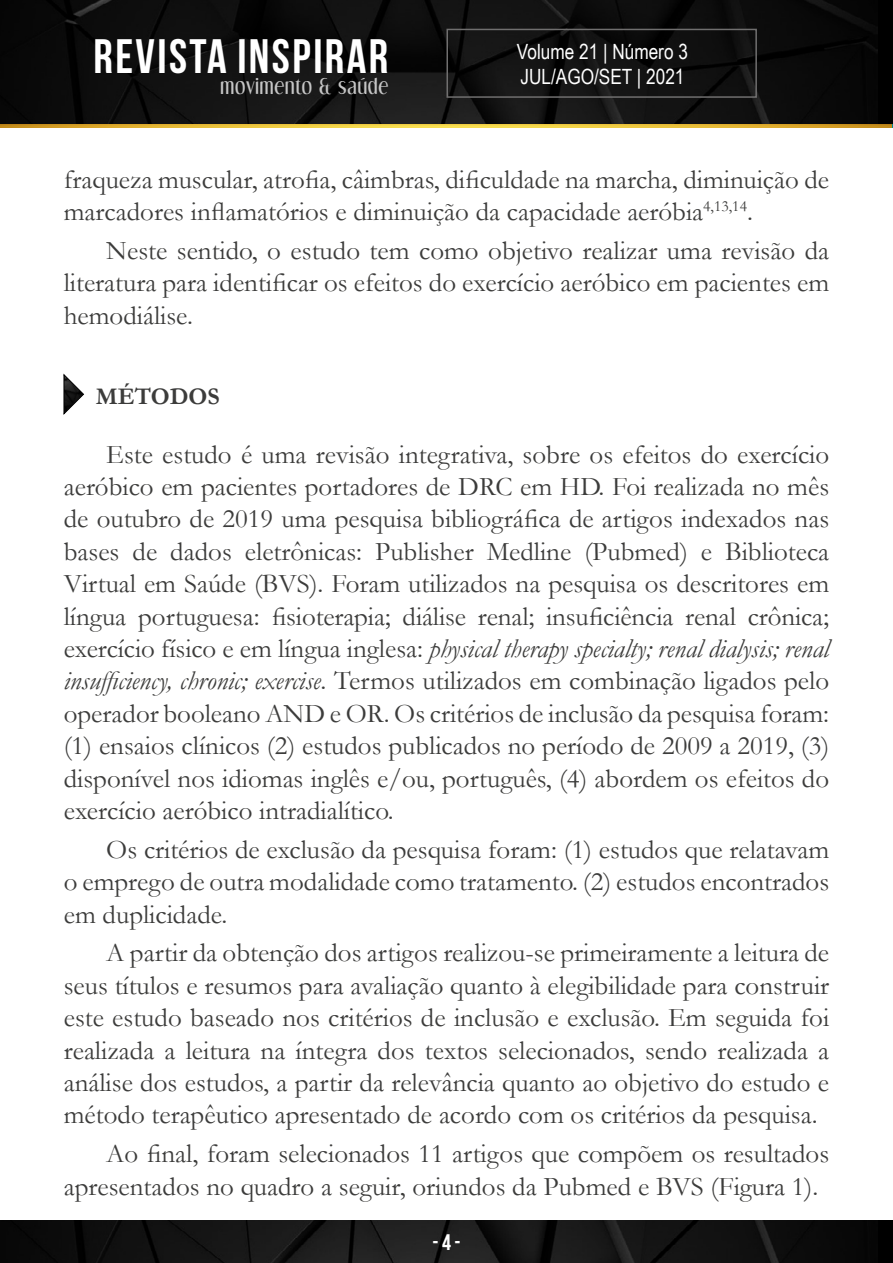
<style>
.page{position:relative;width:893px;height:1263px;background:#fff}
.page>*{position:absolute;margin:0;border:0;box-sizing:border-box;transform-origin:0 0}
.t1{font:700 48.3px "Bebas Neue";letter-spacing:.05em;color:#fff}
.t2{font:27px/32.4px "Garamond";color:#3c3c3b;text-align:justify}
.t3{font:700 24px "Garamond";color:#3c3c3b}
.t4{font:700 22.5px "Bebas Neue";color:#fff}
.t5{font:21px/25.2px "Arial Narrow";color:#fff}
.t6{font:18.9px "Dream Orphans";letter-spacing:.05em;color:#c6c6c6}
.s1{font-style:italic}
</style>
<div class="page">
<img style="left:0;top:124px;width:891px;height:4px">
<img style="left:0;top:0;width:878px;height:124px">
<div style="left:446px;top:29px;width:311px;height:69px;border:2px solid #706f6f"></div>
<img style="left:0;top:1220px;width:878px;height:43px">
<svg style="left:64px;top:374px;width:20px;height:41px"></svg>
<h1 class="t1" style="left:94px;top:29px;width:296px">REVISTA INSPIRAR</h1>
<p class="t6" style="left:220px;top:75px;width:169px">movimento &amp; saúde</p>
<p class="t5" style="left:517px;top:38px;width:173px">Volume 21 | Número 3<br>JUL/AGO/SET | 2021</p>
<p class="t2" style="left:64px;top:162px;width:767px">fraqueza muscular, atrofia, câimbras, dificuldade na marcha, diminuição de marcadores inflamatórios e diminuição da capacidade aeróbia<sup>4,13,14</sup>.</p>
<p class="t2" style="left:64px;top:234px;width:767px;text-indent:43px">Neste sentido, o estudo tem como objetivo realizar uma revisão da literatura para identificar os efeitos do exercício aeróbico em pacientes em hemodiálise.</p>
<p class="t3" style="left:96px;top:380px;width:126px">MÉTODOS</p>
<p class="t2" style="left:64px;top:437px;width:767px;text-indent:43px">Este estudo é uma revisão integrativa, sobre os efeitos do exercício aeróbico em pacientes portadores de DRC em HD. Foi realizada no mês de outubro de 2019 uma pesquisa bibliográfica de artigos indexados nas bases de dados eletrônicas: Publisher Medline (Pubmed) e Biblioteca Virtual em Saúde (BVS). Foram utilizados na pesquisa os descritores em língua portuguesa: fisioterapia; diálise renal; insuficiência renal crônica; exercício físico e em língua inglesa: <span class="s1">physical therapy specialty; renal dialysis; renal insufficiency, chronic; exercise</span>. Termos utilizados em combinação ligados pelo operador booleano AND e OR. Os critérios de inclusão da pesquisa foram: (1) ensaios clínicos (2) estudos publicados no período de 2009 a 2019, (3) disponível nos idiomas inglês e/ou, português, (4) abordem os efeitos do exercício aeróbico intradialítico.</p>
<p class="t2" style="left:64px;top:832px;width:767px;text-indent:43px">Os critérios de exclusão da pesquisa foram: (1) estudos que relatavam o emprego de outra modalidade como tratamento. (2) estudos encontrados em duplicidade.</p>
<p class="t2" style="left:64px;top:936px;width:767px;text-indent:43px">A partir da obtenção dos artigos realizou-se primeiramente a leitura de seus títulos e resumos para avaliação quanto à elegibilidade para construir este estudo baseado nos critérios de inclusão e exclusão. Em seguida foi realizada a leitura na íntegra dos textos selecionados, sendo realizada a análise dos estudos, a partir da relevância quanto ao objetivo do estudo e método terapêutico apresentado de acordo com os critérios da pesquisa.</p>
<p class="t2" style="left:64px;top:1137px;width:767px;text-indent:43px">Ao final, foram selecionados 11 artigos que compõem os resultados apresentados no quadro a seguir, oriundos da Pubmed e BVS (Figura 1).</p>
<p class="t4" style="left:432px;top:1230px;width:30px">- 4 -</p>
</div>
